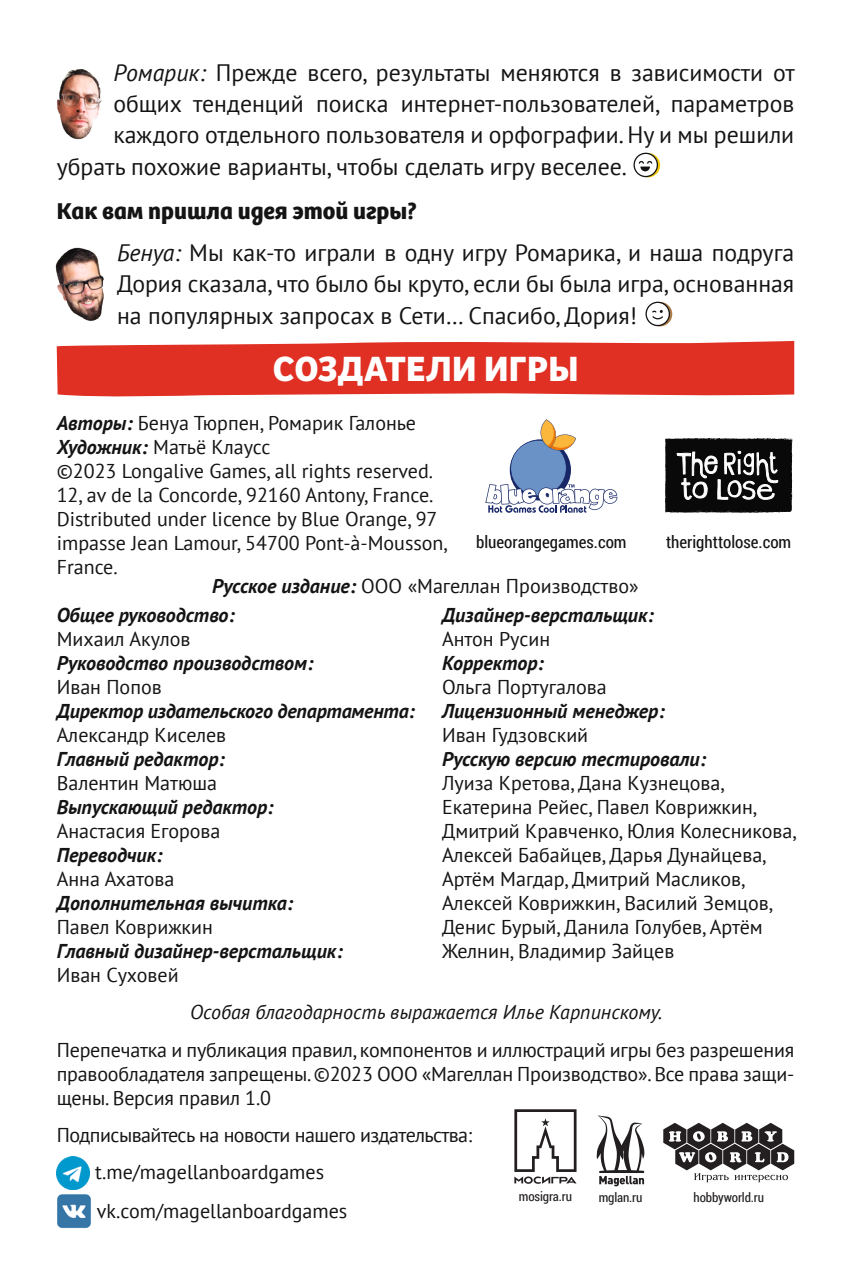
<style>
.page{position:relative;width:851px;height:1276px;background:#fff}
.page>*{position:absolute;margin:0;border:0;box-sizing:border-box;transform-origin:0 0}
.t1{font:700 36.25px "Bree CYR";letter-spacing:.01em;color:#fff}
.t2{font:23.75px/31.2px "PT Sans";color:#131413;text-align:justify}
.t3{font:700 23.75px "Bree CYR";color:#131413}
.t4{font:20px/24px "PT Sans";color:#131413}
.t5{font:italic 700 20px/24px "PT Sans";color:#131413}
.t6{font:italic 20px "PT Sans";color:#131413}
.t7{font:20px "PT Sans";letter-spacing:-.025em;color:#131413}
.t8{font:17px "Roboto Condensed";color:#131413}
.t9{font:13px "Roboto Condensed";letter-spacing:-.01em;color:#231f20}
.s1{font-style:italic}
.s2{font-weight:700;font-style:italic}
.s3{font-weight:400;font-style:normal}
</style>
<div class="page">
<img style="left:57px;top:1156px;width:33px;height:33px">
<img style="left:57px;top:1194px;width:34px;height:34px">
<svg style="left:485px;top:419px;width:132px;height:94px"></svg>
<svg style="left:665px;top:438px;width:127px;height:75px;background:#373737"></svg>
<svg style="left:663px;top:1122px;width:131px;height:60px"></svg>
<svg style="left:596px;top:1115px;width:48px;height:71px"></svg>
<svg style="left:514px;top:1109px;width:62px;height:74px"></svg>
<svg style="left:57px;top:341px;width:737px;height:56px;background:#e24035"></svg>
<svg style="left:647px;top:302px;width:25px;height:24px"></svg>
<div style="left:645px;top:302px;width:25px;height:24px;border:2px solid #131413;border-radius:50%"></div>
<div style="left:646px;top:303px;width:22px;height:22px;background:#fff;border-radius:50%"></div>
<svg style="left:652px;top:310px;width:11px;height:10px"></svg>
<img style="left:55px;top:247px;width:49px;height:74px">
<svg style="left:635px;top:153px;width:25px;height:24px"></svg>
<div style="left:633px;top:153px;width:25px;height:24px;border:2px solid #131413;border-radius:50%"></div>
<svg style="left:634px;top:154px;width:22px;height:22px"></svg>
<svg style="left:637px;top:160px;width:16px;height:11px"></svg>
<img style="left:57px;top:69px;width:45px;height:71px">
<p class="t2" style="left:113px;top:56px;width:683px"><span class="s1">Ромарик:</span> Прежде всего, результаты меняются в зависимости от</p>
<p class="t2" style="left:113px;top:88px;width:682px">общих тенденций поиска интернет-пользователей, параметров</p>
<p class="t2" style="left:113px;top:119px;width:682px">каждого отдельного пользователя и орфографии. Ну и мы решили</p>
<p class="t2" style="left:57px;top:150px;width:571px">убрать похожие варианты, чтобы сделать игру веселее.</p>
<p class="t3" style="left:57px;top:192px;width:361px">Как вам пришла идея этой игры?</p>
<p class="t2" style="left:117px;top:237px;width:678px"><span class="s1">Бенуа:</span> Мы как-то играли в одну игру Ромарика, и наша подруга Дория сказала, что было бы круто, если бы была игра, основанная на популярных запросах в Сети… Спасибо, Дория!</p>
<p class="t1" style="left:273px;top:340px;width:307px">СОЗДАТЕЛИ ИГРЫ</p>
<p class="t4" style="left:57px;top:410px;width:361px"><span class="s2">Авторы:</span> Бенуа Тюрпен, Ромарик Галонье</p>
<p class="t4" style="left:57px;top:434px;width:215px"><span class="s2">Художник:</span> Матьё Клаусс</p>
<p class="t4" style="left:57px;top:458px;width:393px">©2023 Longalive Games, all rights reserved.<br>12, av de la Concorde, 92160 Antony, France.<br>Distributed under licence by Blue Orange, 97 impasse Jean Lamour, 54700 Pont-à-Mousson, France.</p>
<p class="t4" style="left:212px;top:573px;width:428px"><span class="s2">Русское издание:</span> ООО «Магеллан Производство»</p>
<p class="t5" style="left:57px;top:602px;width:179px">Общее руководство:<br><span class="s3">Михаил Акулов</span></p>
<p class="t5" style="left:57px;top:650px;width:258px">Руководство производством:<br><span class="s3">Иван Попов</span></p>
<p class="t5" style="left:57px;top:698px;width:359px">Директор издательского департамента:<br><span class="s3">Александр Киселев</span></p>
<p class="t5" style="left:57px;top:746px;width:169px">Главный редактор:<br><span class="s3">Валентин Матюша</span></p>
<p class="t5" style="left:57px;top:794px;width:218px">Выпускающий редактор:<br><span class="s3">Анастасия Егорова</span></p>
<p class="t5" style="left:57px;top:842px;width:119px">Переводчик:<br><span class="s3">Анна Ахатова</span></p>
<p class="t5" style="left:57px;top:890px;width:238px">Дополнительная вычитка:<br><span class="s3">Павел Коврижкин</span></p>
<p class="t5" style="left:57px;top:938px;width:287px">Главный дизайнер-верстальщик:<br><span class="s3">Иван Суховей</span></p>
<p class="t6" style="left:190px;top:999px;width:473px">Особая благодарность выражается Илье Карпинскому.</p>
<p class="t4" style="left:57px;top:1037px;width:739px;text-align:justify">Перепечатка и публикация правил, компонентов и иллюстраций игры без разрешения правообладателя запрещены. ©2023 ООО «Магеллан Производство». Все права защи&shy;щены. Версия правил 1.0</p>
<p class="t7" style="left:57px;top:1122px;width:417px">Подписывайтесь на новости нашего издательства:</p>
<p class="t4" style="left:95px;top:1160px;width:230px">t.me/magellanboardgames</p>
<p class="t4" style="left:97px;top:1198px;width:252px">vk.com/magellanboardgames</p>
<p class="t8" style="left:476px;top:530px;width:152px">blueorangegames.com</p>
<p class="t8" style="left:666px;top:530px;width:127px">therighttolose.com</p>
<p class="t5" style="left:442px;top:603px;width:213px">Дизайнер-верстальщик:<br><span class="s3">Антон Русин</span></p>
<p class="t4" style="left:442px;top:651px;width:166px"><span class="s2">Корректор:<br></span>Ольга Португалова</p>
<p class="t5" style="left:442px;top:699px;width:224px">Лицензионный менеджер:<br><span class="s3">Иван Гудзовский</span></p>
<p class="t4" style="left:442px;top:747px;width:356px"><span class="s2">Русскую версию тестировали:<br></span>Луиза Кретова, Дана Кузнецова, Екатерина Рейес, Павел Коврижкин, Дмитрий Кравченко, Юлия Колесникова, Алексей Бабайцев, Дарья Дунайцева, Артём Магдар, Дмитрий Масликов, Алексей Коврижкин, Василий Земцов, Денис Бурый, Данила Голубев, Артём Желнин, Владимир Зайцев</p>
<p class="t9" style="left:461px;top:1187px;width:112px">mosigra.ru mosigra.ru</p>
<p class="t9" style="left:548px;top:1188px;width:45px">mglan.ru</p>
<p class="t9" style="left:598px;top:1188px;width:45px">mglan.ru</p>
<p class="t9" style="left:693px;top:1188px;width:72px">hobbyworld.ru</p>
</div>
